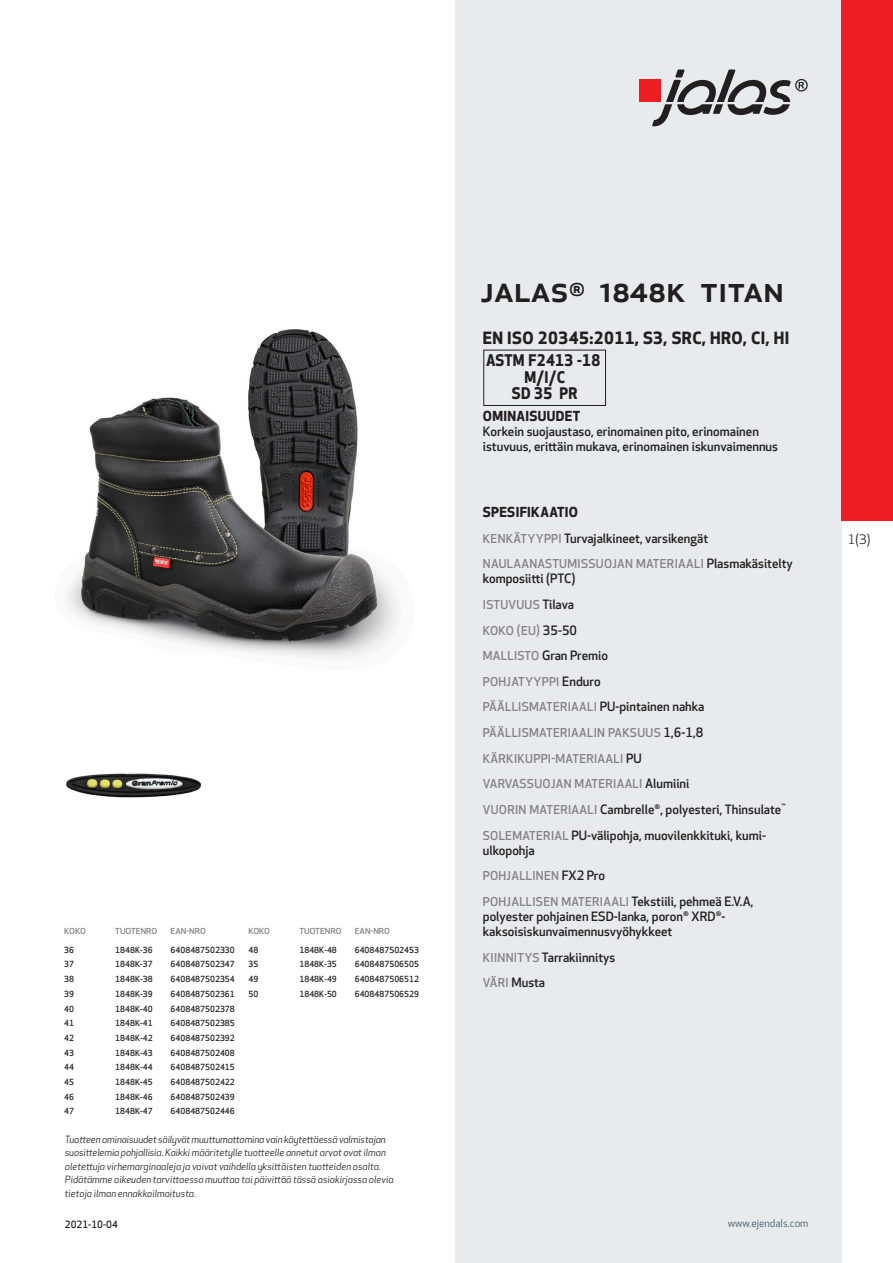
<style>
.page{position:relative;width:893px;height:1263px;background:#fff}
.page>*{position:absolute;margin:0;border:0;box-sizing:border-box;transform-origin:0 0}
.prodname{font:500 36px "Apex New";color:#231f20}
.Funktion_body{font:700 16.5px "Apex New";letter-spacing:.025em;color:#231f20}
.Funktion_body-2{font:700 15.6px "Apex New";letter-spacing:.025em;color:#231f20;scale:.95 1}
.Funktion_body-3{font:700 13.5px "Apex New";letter-spacing:.025em;color:#231f20}
.t1{font:12.75px "Apex New";color:#231f20}
.Funktion_body-4{font:500 12.6px/15px "Apex New";color:#231f20}
.Funktion_body-5{font:500 12px "Apex New";letter-spacing:.025em;color:#808285}
.t2{font:10.5px "Apex New";color:#405968}
.t3{font:italic 9.75px/13.5px "Apex New";color:#231f20}
.t4{font:500 9.75px "Apex New";color:#231f20}
.ArticleTable_body{font:500 8.25px "Apex New";color:#231f20}
.ArticeTable_header{font:500 8.1px "Apex New";color:#808285;scale:1.06 1}
.s1{font-size:12px;color:#808285}
.s2{font-size:12.6px;color:#231f20}
</style>
<div class="page">
<div style="left:455px;top:0;width:387px;height:1263px;background:#e8ebee"></div>
<div style="left:639px;top:80px;width:22px;height:22px;background:#ee1d23"></div>
<svg style="left:652px;top:70px;width:156px;height:56px"></svg>
<div style="left:483px;top:350px;width:123px;height:56px;border:1px solid #231f20"></div>
<div style="left:842px;top:0;width:51px;height:520px;background:#ee1d23"></div>
<img style="left:68px;top:329px;width:329px;height:329px">
<img style="left:66px;top:773px;width:136px;height:25px">
<p class="ArticeTable_header" style="left:64px;top:925px;width:22px">KOKO</p>
<p class="ArticeTable_header" style="left:115px;top:925px;width:41px">TUOTENRO</p>
<p class="ArticeTable_header" style="left:171px;top:925px;width:35px">EAN-NRO</p>
<p class="ArticleTable_body" style="left:64px;top:944px;width:11px">36</p>
<p class="ArticleTable_body" style="left:115px;top:944px;width:39px">1848K-36</p>
<p class="ArticleTable_body" style="left:171px;top:944px;width:66px">6408487502330</p>
<p class="ArticleTable_body" style="left:64px;top:959px;width:11px">37</p>
<p class="ArticleTable_body" style="left:115px;top:959px;width:39px">1848K-37</p>
<p class="ArticleTable_body" style="left:171px;top:959px;width:66px">6408487502347</p>
<p class="ArticleTable_body" style="left:64px;top:973px;width:11px">38</p>
<p class="ArticleTable_body" style="left:115px;top:973px;width:39px">1848K-38</p>
<p class="ArticleTable_body" style="left:171px;top:973px;width:66px">6408487502354</p>
<p class="ArticleTable_body" style="left:64px;top:988px;width:11px">39</p>
<p class="ArticleTable_body" style="left:115px;top:988px;width:39px">1848K-39</p>
<p class="ArticleTable_body" style="left:171px;top:988px;width:66px">6408487502361</p>
<p class="ArticleTable_body" style="left:64px;top:1003px;width:11px">40</p>
<p class="ArticleTable_body" style="left:115px;top:1003px;width:39px">1848K-40</p>
<p class="ArticleTable_body" style="left:171px;top:1003px;width:66px">6408487502378</p>
<p class="ArticleTable_body" style="left:64px;top:1018px;width:11px">41</p>
<p class="ArticleTable_body" style="left:115px;top:1018px;width:39px">1848K-41</p>
<p class="ArticleTable_body" style="left:171px;top:1018px;width:66px">6408487502385</p>
<p class="ArticleTable_body" style="left:64px;top:1032px;width:11px">42</p>
<p class="ArticleTable_body" style="left:115px;top:1032px;width:39px">1848K-42</p>
<p class="ArticleTable_body" style="left:171px;top:1032px;width:66px">6408487502392</p>
<p class="ArticleTable_body" style="left:64px;top:1047px;width:11px">43</p>
<p class="ArticleTable_body" style="left:115px;top:1047px;width:39px">1848K-43</p>
<p class="ArticleTable_body" style="left:171px;top:1047px;width:66px">6408487502408</p>
<p class="ArticleTable_body" style="left:64px;top:1062px;width:11px">44</p>
<p class="ArticleTable_body" style="left:115px;top:1062px;width:39px">1848K-44</p>
<p class="ArticleTable_body" style="left:171px;top:1062px;width:66px">6408487502415</p>
<p class="ArticleTable_body" style="left:64px;top:1076px;width:11px">45</p>
<p class="ArticleTable_body" style="left:115px;top:1076px;width:39px">1848K-45</p>
<p class="ArticleTable_body" style="left:171px;top:1076px;width:66px">6408487502422</p>
<p class="ArticleTable_body" style="left:64px;top:1091px;width:11px">46</p>
<p class="ArticleTable_body" style="left:115px;top:1091px;width:39px">1848K-46</p>
<p class="ArticleTable_body" style="left:171px;top:1091px;width:66px">6408487502439</p>
<p class="ArticleTable_body" style="left:64px;top:1106px;width:11px">47</p>
<p class="ArticleTable_body" style="left:115px;top:1106px;width:39px">1848K-47</p>
<p class="ArticleTable_body" style="left:171px;top:1106px;width:66px">6408487502446</p>
<p class="ArticeTable_header" style="left:248px;top:925px;width:22px">KOKO</p>
<p class="ArticeTable_header" style="left:299px;top:925px;width:41px">TUOTENRO</p>
<p class="ArticeTable_header" style="left:355px;top:925px;width:35px">EAN-NRO</p>
<p class="ArticleTable_body" style="left:248px;top:944px;width:11px">48</p>
<p class="ArticleTable_body" style="left:299px;top:944px;width:39px">1848K-48</p>
<p class="ArticleTable_body" style="left:355px;top:944px;width:66px">6408487502453</p>
<p class="ArticleTable_body" style="left:248px;top:959px;width:11px">35</p>
<p class="ArticleTable_body" style="left:299px;top:959px;width:39px">1848K-35</p>
<p class="ArticleTable_body" style="left:355px;top:959px;width:66px">6408487506505</p>
<p class="ArticleTable_body" style="left:248px;top:973px;width:11px">49</p>
<p class="ArticleTable_body" style="left:299px;top:973px;width:39px">1848K-49</p>
<p class="ArticleTable_body" style="left:355px;top:973px;width:66px">6408487506512</p>
<p class="ArticleTable_body" style="left:248px;top:988px;width:11px">50</p>
<p class="ArticleTable_body" style="left:299px;top:988px;width:39px">1848K-50</p>
<p class="ArticleTable_body" style="left:355px;top:988px;width:66px">6408487506529</p>
<p class="t3" style="left:65px;top:1132px;width:330px">Tuotteen ominaisuudet säilyvät muuttumattomina vain käytettäessä valmistajan suosittelemia pohjallisia. Kaikki määritetylle tuotteelle annetut arvot ovat ilman oletettuja virhemarginaaleja ja voivat vaihdella yksittäisten tuotteiden osalta.<br>Pidätämme oikeuden tarvittaessa muuttaa tai päivittää tässä asiakirjassa olevia tietoja ilman ennakkoilmoitusta.</p>
<p class="t4" style="left:65px;top:1218px;width:54px">2021-10-04</p>
<p class="prodname" style="left:480px;top:265px;width:305px">JALAS<sup>®</sup> 1848K TITAN</p>
<p class="Funktion_body" style="left:483px;top:326px;width:308px">EN ISO 20345:2011, S3, SRC, HRO, CI, HI</p>
<p class="Funktion_body-2" style="left:486px;top:349px;width:122px">ASTM F2413 -18</p>
<p class="Funktion_body-2" style="left:524px;top:366px;width:44px">M/I/C</p>
<p class="Funktion_body-2" style="left:512px;top:382px;width:71px">SD 35 PR</p>
<p class="Funktion_body-3" style="left:483px;top:406px;width:99px">OMINAISUUDET</p>
<p class="Funktion_body-4" style="left:483px;top:423px;width:297px">Korkein suojaustaso, erinomainen pito, erinomainen istuvuus, erittäin mukava, erinomainen iskunvaimennus</p>
<p class="Funktion_body-3" style="left:483px;top:502px;width:97px">SPESIFIKAATIO</p>
<p class="Funktion_body-4" style="left:483px;top:530px;width:227px"><span class="s1">KENKÄTYYPPI</span> Turvajalkineet, varsikengät</p>
<p class="Funktion_body-5" style="left:483px;top:556px;width:311px">NAULAANASTUMISSUOJAN MATERIAALI <span class="s2">Plasmakäsitelty</span></p>
<p class="Funktion_body-4" style="left:483px;top:571px;width:94px">komposiitti (PTC)</p>
<p class="Funktion_body-5" style="left:483px;top:596px;width:93px">ISTUVUUS <span class="s2">Tilava</span></p>
<p class="Funktion_body-5" style="left:483px;top:622px;width:96px">KOKO (EU) <span class="s2">35-50</span></p>
<p class="Funktion_body-4" style="left:483px;top:648px;width:127px"><span class="s1">MALLISTO</span> Gran Premio</p>
<p class="Funktion_body-5" style="left:483px;top:673px;width:119px">POHJATYYPPI <span class="s2">Enduro</span></p>
<p class="Funktion_body-5" style="left:483px;top:699px;width:223px">PÄÄLLISMATERIAALI <span class="s2">PU-pintainen nahka</span></p>
<p class="Funktion_body-5" style="left:483px;top:725px;width:222px">PÄÄLLISMATERIAALIN PAKSUUS <span class="s2">1,6-1,8</span></p>
<p class="Funktion_body-5" style="left:483px;top:750px;width:160px">KÄRKIKUPPI-MATERIAALI <span class="s2">PU</span></p>
<p class="Funktion_body-5" style="left:483px;top:776px;width:208px">VARVASSUOJAN MATERIAALI <span class="s2">Alumiini</span></p>
<p class="Funktion_body-4" style="left:483px;top:802px;width:304px"><span class="s1">VUORIN MATERIAALI</span> Cambrelle<sup>®</sup>, polyesteri, Thinsulate<sup>™</sup></p>
<p class="Funktion_body-4" style="left:483px;top:827px;width:285px"><span class="s1">SOLEMATERIAL</span> PU-välipohja, muovilenkkituki, kumi&shy;ulkopohja</p>
<p class="Funktion_body-5" style="left:483px;top:868px;width:124px">POHJALLINEN <span class="s2">FX2 Pro</span></p>
<p class="Funktion_body-4" style="left:483px;top:893px;width:272px"><span class="s1">POHJALLISEN MATERIAALI</span> Tekstiili, pehmeä E.V.A, polyester pohjainen ESD-lanka, poron<sup>®</sup> XRD<sup>®</sup>- kaksoisiskunvaimennusvyöhykkeet</p>
<p class="Funktion_body-4" style="left:483px;top:949px;width:134px"><span class="s1">KIINNITYS</span> Tarrakiinnitys</p>
<p class="Funktion_body-4" style="left:483px;top:975px;width:64px"><span class="s1">VÄRI</span> Musta</p>
<p class="t1" style="left:848px;top:531px;width:24px">1(3)</p>
<p class="t2" style="left:728px;top:1217px;width:82px">www.ejendals.com</p>
</div>
